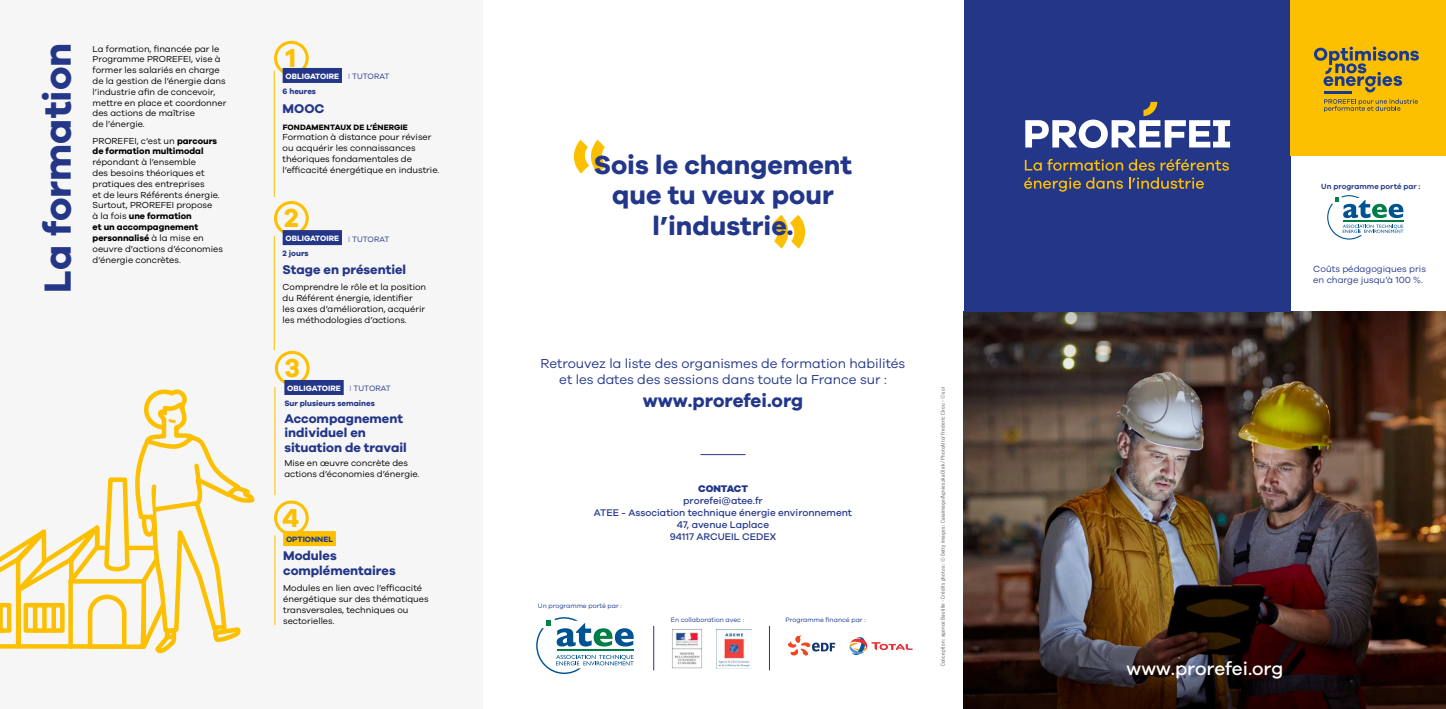
<style>
.page{position:relative;width:1446px;height:709px;background:#fff}
.page>*{position:absolute;margin:0;border:0;box-sizing:border-box;transform-origin:0 0}
.t1{font:700 39px "Galano Grotesque";color:#233688}
.t2{font:700 26.9px/30.8px "Galano Grotesque";color:#23378a;text-align:center}
.t3{font:700 26.9px "Galano Grotesque";color:#fcc000}
.t4{font:700 19px "Galano Grotesque";color:#23378a}
.t5{font:500 19px "Galano Grotesque";color:#fff}
.t6{font:13.4px/16.1px "Galano Grotesque";color:#23378a;text-align:center}
.t7{font:700 13px/14.5px "Galano Grotesque";color:#233688}
.t8{font:500 10px/11.9px "Galano Grotesque";color:#23378a;text-align:center}
.t9{font:800 10px "Galano Grotesque";letter-spacing:-.01em;color:#23378a}
.t10{font:9.2px/10.9px "Galano Grotesque";color:#23378a}
.t11{font:9px/10.8px "Galano Grotesque";color:#000}
.t12{font:700 9px/10.8px "Galano Grotesque";color:#000}
.t13{font:700 8px "Galano Grotesque";color:#fff}
.t14{font:700 8px "Galano Grotesque";color:#233688}
.t15{font:8px "Galano Grotesque";color:#233688}
.t16{font:700 8px "Galano Grotesque";letter-spacing:.01em;color:#000}
.t17{font:700 8px "Galano Grotesque";color:#193a90}
.t18{font:600 7.8px "Galano Grotesque";color:#23378a}
.t19{font:6.6px "Galano Grotesque";color:#193a90}
.t20{font:semi-condensed 5.5px "Barlow";letter-spacing:.03em;color:#575756}
.s1{font-weight:400}
.s2{font-weight:700}
.s3{font-weight:300}
</style>
<div class="page">
<img style="left:964px;top:311px;width:482px;height:86px">
<img style="left:964px;top:397px;width:482px;height:312px">
<svg style="left:773px;top:215px;width:33px;height:33px"></svg>
<svg style="left:536px;top:617px;width:98px;height:57px"></svg>
<img style="left:717px;top:629px;width:35px;height:39px">
<svg style="left:788px;top:635px;width:47px;height:20px"></svg>
<svg style="left:849px;top:637px;width:63px;height:19px"></svg>
<img style="left:672px;top:629px;width:30px;height:40px">
<hr style="left:769px;top:626px;width:1px;height:44px;background:#233688">
<hr style="left:653px;top:626px;width:1px;height:44px;background:#233688">
<svg style="left:574px;top:140px;width:32px;height:33px"></svg>
<hr style="left:701px;top:454px;width:44px;height:1px;background:#233688">
<div style="left:964px;top:0;width:326px;height:311px;background:#233688"></div>
<svg style="left:1025px;top:102px;width:205px;height:46px"></svg>
<svg style="left:1025px;top:159px;width:204px;height:12px"></svg>
<svg style="left:1024px;top:177px;width:180px;height:15px"></svg>
<svg style="left:1327px;top:195px;width:76px;height:44px"></svg>
<div style="left:0;top:0;width:482px;height:709px;background:#f6f6f6"></div>
<div style="left:274px;top:201px;width:35px;height:35px;border:3px solid #fcc000;border-radius:50%"></div>
<div style="left:274px;top:41px;width:35px;height:34px;border:3px solid #fcc000;border-radius:50%"></div>
<div style="left:283px;top:68px;width:59px;height:15px;background:#233688"></div>
<div style="left:283px;top:230px;width:59px;height:15px;background:#233688"></div>
<hr style="left:274px;top:71px;width:1px;height:126px;background:#fcc000">
<hr style="left:274px;top:236px;width:1px;height:114px;background:#fcc000">
<div style="left:274px;top:500px;width:35px;height:35px;border:3px solid #fcc000;border-radius:50%"></div>
<div style="left:283px;top:531px;width:53px;height:15px;background:#fcc000"></div>
<div style="left:275px;top:351px;width:35px;height:34px;border:3px solid #fcc000;border-radius:50%"></div>
<div style="left:284px;top:380px;width:60px;height:15px;background:#233688"></div>
<hr style="left:274px;top:387px;width:1px;height:108px;background:#fcc000">
<hr style="left:274px;top:535px;width:1px;height:90px;background:#fcc000">
<div style="left:1290px;top:0;width:156px;height:156px;background:#fcc000"></div>
<svg style="left:1314px;top:47px;width:105px;height:45px"></svg>
<svg style="left:1324px;top:99px;width:94px;height:13px"></svg>
<hr style="left:1324px;top:92px;width:27px;height:2px;background:#193a90">
<svg style="left:0;top:389px;width:255px;height:265px"></svg>
<h1 class="t1" style="left:33px;top:293px;width:252px;rotate:-90deg">La formation</h1>
<p class="t11" style="left:93px;top:43px;width:135px">La formation, financée par le<br>Programme PROREFEI, vise à former les salariés en charge de la gestion de l’énergie dans l’industrie afin de concevoir, mettre en place et coordonner des actions de maîtrise<br>de l’énergie.</p>
<p class="t12" style="left:93px;top:135px;width:126px"><span class="s1">PROREFEI, c’est un</span> parcours de formation multimodal</p>
<p class="t11" style="left:93px;top:156px;width:132px">répondant à l’ensemble<br>des besoins théoriques et pratiques des entreprises<br>et de leurs Référents énergie.<br>Surtout, PROREFEI propose<br>à la fois <span class="s2">une formation<br>et un accompagnement personnalisé</span> à la mise en oeuvre d’actions d’économies d’énergie concrètes.</p>
<h2 class="t3" style="left:286px;top:41px;width:12px">1</h2>
<p class="t13" style="left:285px;top:71px;width:55px">OBLIGATOIRE</p>
<p class="t14" style="left:283px;top:86px;width:35px">6 heures</p>
<h3 class="t7" style="left:283px;top:101px;width:43px">MOOC</h3>
<p class="t16" style="left:283px;top:122px;width:127px">FONDAMENTAUX DE L’ÉNERGIE</p>
<p class="t11" style="left:283px;top:132px;width:158px">Formation à distance pour réviser ou acquérir les connaissances théoriques fondamentales de l’efficacité énergétique en industrie.</p>
<p class="t15" style="left:348px;top:71px;width:43px"><span class="s3">I</span> TUTORAT</p>
<h2 class="t3" style="left:284px;top:202px;width:16px">2</h2>
<p class="t13" style="left:285px;top:233px;width:55px">OBLIGATOIRE</p>
<p class="t14" style="left:283px;top:248px;width:28px">2 jours</p>
<h3 class="t7" style="left:283px;top:262px;width:125px">Stage en présentiel</h3>
<p class="t11" style="left:283px;top:282px;width:145px">Comprendre le rôle et la position du Référent énergie, identifier les axes d’amélioration, acquérir les méthodologies d’actions.</p>
<p class="t15" style="left:348px;top:234px;width:43px"><span class="s3">I</span> TUTORAT</p>
<h2 class="t3" style="left:284px;top:351px;width:17px">3</h2>
<p class="t13" style="left:287px;top:383px;width:55px">OBLIGATOIRE</p>
<p class="t14" style="left:284px;top:399px;width:92px">Sur plusieurs semaines</p>
<h3 class="t7" style="left:284px;top:411px;width:124px">Accompagnement individuel en situation de travail</h3>
<p class="t11" style="left:284px;top:457px;width:136px">Mise en œuvre concrète des actions d’économies d’énergie.</p>
<p class="t15" style="left:349px;top:383px;width:43px"><span class="s3">I</span> TUTORAT</p>
<h2 class="t3" style="left:282px;top:501px;width:18px">4</h2>
<p class="t17" style="left:286px;top:534px;width:49px">OPTIONNEL</p>
<h3 class="t7" style="left:283px;top:547px;width:114px;line-height:15px">Modules complémentaires</h3>
<p class="t11" style="left:283px;top:582px;width:147px">Modules en lien avec l’efficacité énergétique sur des thématiques transversales, techniques ou sectorielles.</p>
<h2 class="t2" style="left:594px;top:148px;width:260px">Sois le changement que tu veux pour l’industrie.</h2>
<h3 class="t6" style="left:541px;top:355px;width:366px">Retrouvez la liste des organismes de formation habilités et les dates des sessions dans toute la France sur :</h3>
<h3 class="t4" style="left:643px;top:388px;width:162px">www.prorefei.org</h3>
<p class="t9" style="left:698px;top:482px;width:51px">CONTACT</p>
<p class="t8" style="left:594px;top:494px;width:260px">prorefei@atee.fr<br>ATEE - Association technique énergie environnement<br>47, avenue Laplace<br>94117 ARCUEIL CEDEX</p>
<p class="t19" style="left:538px;top:601px;width:85px">Un programme porté par :</p>
<p class="t19" style="left:671px;top:615px;width:75px">En collaboration avec :</p>
<p class="t19" style="left:785px;top:615px;width:82px">Programme financé par :</p>
<p class="t20" style="left:939px;top:666px;width:281px;rotate:-90deg">Conception: agence Bastille - Crédits photos : © Getty images : Caiaimage/Agnieszka Olek / PhotoAlto/Frederic Cirou - © sol</p>
<p class="t18" style="left:1321px;top:181px;width:101px">Un programme porté par :</p>
<p class="t10" style="left:1313px;top:263px;width:114px">Coûts pédagogiques pris en charge jusqu’à 100 %.</p>
<h3 class="t5" style="left:1126px;top:657px;width:158px">www.prorefei.org</h3>
</div>
